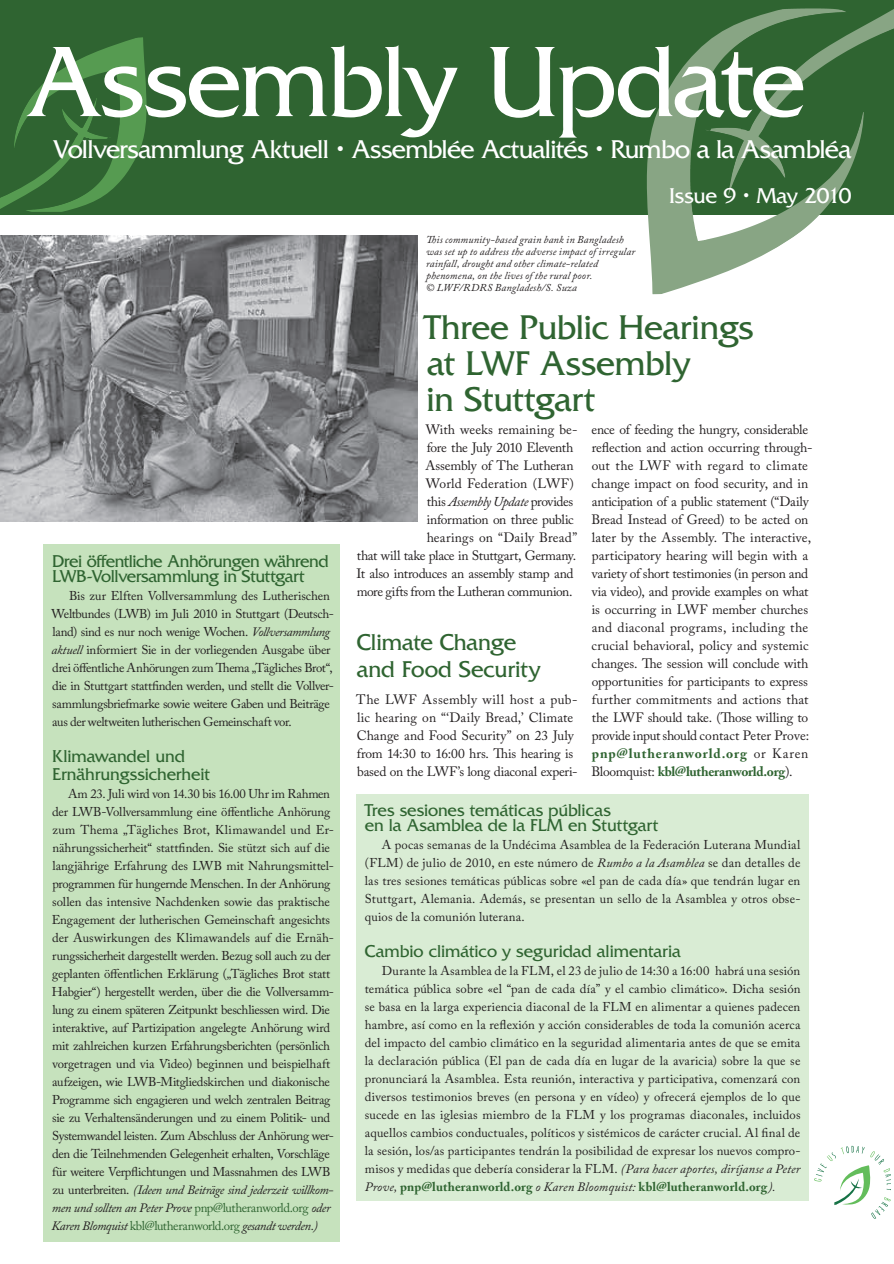
<style>
.page{position:relative;width:894px;height:1264px;background:#fff}
.page>*{position:absolute;margin:0;border:0;box-sizing:border-box;transform-origin:0 0}
.t1{font:105px "Friz Quadrata";letter-spacing:-.02em;color:#fff}
.t2{font:36px/36px "Friz Quadrata";letter-spacing:-.01em;color:#2f6431}
.t3{font:27px "Friz Quadrata";letter-spacing:-.025em;color:#fff}
.t4{font:24px/27px "Friz Quadrata";letter-spacing:-.01em;color:#2f6431}
.t5{font:22.5px "Friz Quadrata";letter-spacing:-.015em;color:#fff}
.t6{font:18px/15px "Friz Quadrata";letter-spacing:-.015em;color:#2f6431}
.t7{font:13.5px/18px "Adobe Caslon Pro";letter-spacing:-.005em;color:#231f20}
.t8{font:13.5px "Adobe Caslon Pro";letter-spacing:-.025em;color:#231f20}
.t9{font:13.5px "Adobe Caslon Pro";letter-spacing:-.03em;color:#231f20}
.t10{font:italic 13.5px "Adobe Caslon Pro";letter-spacing:-.035em;color:#231f20}
.t11{font:12.75px/18px "Adobe Caslon Pro";letter-spacing:-.015em;color:#231f20}
.t12{font:italic 10.5px/12px "Adobe Caslon Pro";letter-spacing:.015em;color:#231f20}
.s1{font-style:italic}
.s2{color:#2f6431}
.s3{font-style:normal}
.s4{font-weight:700;color:#2f6431}
</style>
<div class="page">
<div style="left:0;top:0;width:893px;height:215px;background:#2f6431"></div>
<img style="left:0;top:37px;width:147px;height:175px">
<img style="left:646px;top:8px;width:247px;height:286px">
<div style="left:43px;top:544px;width:296px;height:698px;background:#c6e2bd"></div>
<img style="left:0;top:236px;width:417px;height:286px">
<svg style="left:814px;top:1146px;width:76px;height:73px"></svg>
<div style="left:356px;top:794px;width:452px;height:407px;background:#d9ecd4"></div>
<h1 class="t1" style="left:26px;top:23px;width:780px">Assembly Update</h1>
<h3 class="t3" style="left:53px;top:134px;width:799px">Vollversammlung Aktuell • Assemblée Actualités • Rumbo a la Asambléa</h3>
<h3 class="t5" style="left:669px;top:183px;width:184px">Issue 9 • May 2010</h3>
<p class="t12" style="left:426px;top:234px;width:211px">This community-based grain bank in Bangladesh was set up to address the adverse impact of irregular rainfall, drought and other climate-related phenomena, on the lives of the rural poor.<br>© LWF/RDRS Bangladesh/S. Suza</p>
<h3 class="t6" style="left:52px;top:554px;width:278px">Drei öffentliche Anhörungen während<br>LWB-Vollversammlung in Stuttgart</h3>
<p class="t11" style="left:51px;top:587px;width:284px;text-indent:18px">Bis zur Elften Vollversammlung des Lutherischen Weltbundes (LWB) im Juli 2010 in Stuttgart (Deutsch&shy;land) sind es nur noch wenige Wochen. <span class="s1">Vollversammlung aktuell</span> informiert Sie in der vorliegenden Ausgabe über drei öffentliche Anhörungen zum Thema „Tägliches Brot“, die in Stuttgart stattfinden werden, und stellt die Vollver&shy;sammlungsbriefmarke sowie weitere Gaben und Beiträge aus der weltweiten lutherischen Gemeinschaft vor.</p>
<h3 class="t6" style="left:52px;top:747px;width:159px;line-height:18px">Klimawandel und<br>Ernährungssicherheit</h3>
<p class="t11" style="left:51px;top:785px;width:284px;text-indent:17px">Am 23. Juli wird von 14.30 bis 16.00 Uhr im Rahmen der LWB-Vollversammlung eine öffentliche Anhörung zum Thema „Tägliches Brot, Klimawandel und Er&shy;nährungssicherheit“ stattfinden. Sie stützt sich auf die langjährige Erfahrung des LWB mit Nahrungsmittel&shy;programmen für hungernde Menschen. In der Anhörung sollen das intensive Nachdenken sowie das praktische Engagement der lutherischen Gemeinschaft angesichts der Auswirkungen des Klimawandels auf die Ernäh&shy;rungssicherheit dargestellt werden. Bezug soll auch zu der geplanten öffentlichen Erklärung („Tägliches Brot statt Habgier“) hergestellt werden, über die die Vollversamm&shy;lung zu einem späteren Zeitpunkt beschliessen wird. Die interaktive, auf Partizipation angelegte Anhörung wird mit zahlreichen kurzen Erfahrungsberichten (persönlich vorgetragen und via Video) beginnen und beispielhaft aufzeigen, wie LWB-Mitgliedskirchen und diakonische Programme sich engagieren und welch zentralen Beitrag sie zu Verhaltensänderungen und zu einem Politik- und Systemwandel leisten. Zum Abschluss der Anhörung wer&shy;den die Teilnehmenden Gelegenheit erhalten, Vorschläge für weitere Verpflichtungen und Massnahmen des LWB zu unterbreiten. <span class="s1">(Ideen und Beiträge sind jederzeit willkom&shy;men und sollten an Peter Prove</span> <span class="s2">pnp@lutheranworld.org</span> <span class="s1">oder Karen Blomquist</span> <span class="s2">kbl@lutheranworld.org</span> <span class="s1">gesandt werden.)</span></p>
<h2 class="t2" style="left:424px;top:310px;width:331px">Three Public Hearings at LWF Assembly<br>in Stuttgart</h2>
<p class="t7" style="left:426px;top:420px;width:153px">With weeks remaining be-</p>
<p class="t8" style="left:426px;top:439px;width:148px">fore the July 2010 Eleventh</p>
<p class="t7" style="left:425px;top:456px;width:149px">Assembly of The Lutheran</p>
<p class="t7" style="left:426px;top:474px;width:149px">World Federation (LWF)</p>
<p class="t10" style="left:426px;top:493px;width:148px"><span class="s3">this</span> Assembly Update <span class="s3">provides</span></p>
<p class="t8" style="left:426px;top:511px;width:148px">information on three public</p>
<p class="t7" style="left:426px;top:528px;width:152px">hearings on “Daily Bread”</p>
<p class="t8" style="left:357px;top:547px;width:221px">that will take place in Stuttgart, Germany.</p>
<p class="t8" style="left:356px;top:565px;width:218px">It also introduces an assembly stamp and</p>
<p class="t9" style="left:357px;top:583px;width:217px">more gifts from the Lutheran communion.</p>
<h3 class="t4" style="left:357px;top:629px;width:186px">Climate Change and Food Security</h3>
<p class="t7" style="left:356px;top:690px;width:223px">The LWF Assembly will host a pub&shy;lic hearing on “‘Daily Bread,’ Climate Change and Food Security” on 23 July from 14:30 to 16:00 hrs. This hearing is based on the LWF’s long diaconal experi-</p>
<p class="t7" style="left:591px;top:420px;width:222px">ence of feeding the hungry, considerable reflection and action occurring through&shy;out the LWF with regard to climate change impact on food security, and in anticipation of a public statement (“Daily Bread Instead of Greed) to be acted on later by the Assembly. The interactive, participatory hearing will begin with a variety of short testimonies (in person and via video), and provide examples on what is occurring in LWF member churches and diaconal programs, including the crucial behavioral, policy and systemic changes. The session will conclude with opportunities for participants to express further commitments and actions that the LWF should take. (Those willing to provide input should contact Peter Prove: <span class="s4">pnp@lutheranworld.org</span> or Karen Bloomquist: <span class="s4">kbl@lutheranworld.org</span>).</p>
<h3 class="t6" style="left:365px;top:803px;width:295px">Tres sesiones temáticas públicas<br>en la Asamblea de la FLM en Stuttgart</h3>
<p class="t11" style="left:365px;top:835px;width:437px;text-align:justify;text-indent:17px">A pocas semanas de la Undécima Asamblea de la Federación Luterana Mundial (FLM) de julio de 2010, en este número de <span class="s1">Rumbo a la Asamblea</span> se dan detalles de las tres sesiones temáticas públicas sobre «el pan de cada día» que tendrán lugar en Stuttgart, Alemania. Además, se presentan un sello de la Asamblea y otros obse&shy;quios de la comunión luterana.</p>
<h3 class="t6" style="left:365px;top:944px;width:317px">Cambio climático y seguridad alimentaria</h3>
<p class="t11" style="left:365px;top:961px;width:437px;text-align:justify;text-indent:17px">Durante la Asamblea de la FLM, el 23 de julio de 14:30 a 16:00 habrá una sesión temática pública sobre «el “pan de cada día” y el cambio climático». Dicha sesión se basa en la larga experiencia diaconal de la FLM en alimentar a quienes padecen hambre, así como en la reflexión y acción considerables de toda la comunión acerca del impacto del cambio climático en la seguridad alimentaria antes de que se emita la declaración pública (El pan de cada día en lugar de la avaricia) sobre la que se pronunciará la Asamblea. Esta reunión, interactiva y participativa, comenzará con diversos testimonios breves (en persona y en vídeo) y ofrecerá ejemplos de lo que sucede en las iglesias miembro de la FLM y los programas diaconales, incluidos aquellos cambios conductuales, políticos y sistémicos de carácter crucial. Al final de la sesión, los/as participantes tendrán la posibilidad de expresar los nuevos compro&shy;misos y medidas que debería considerar la FLM. <span class="s1">(Para hacer aportes, diríjanse a Peter Prove,</span> <span class="s4">pnp@lutheranworld.org</span> <span class="s1">o Karen Bloomquist:</span> <span class="s4">kbl@lutheranworld.org</span><span class="s1">).</span></p>
</div>
